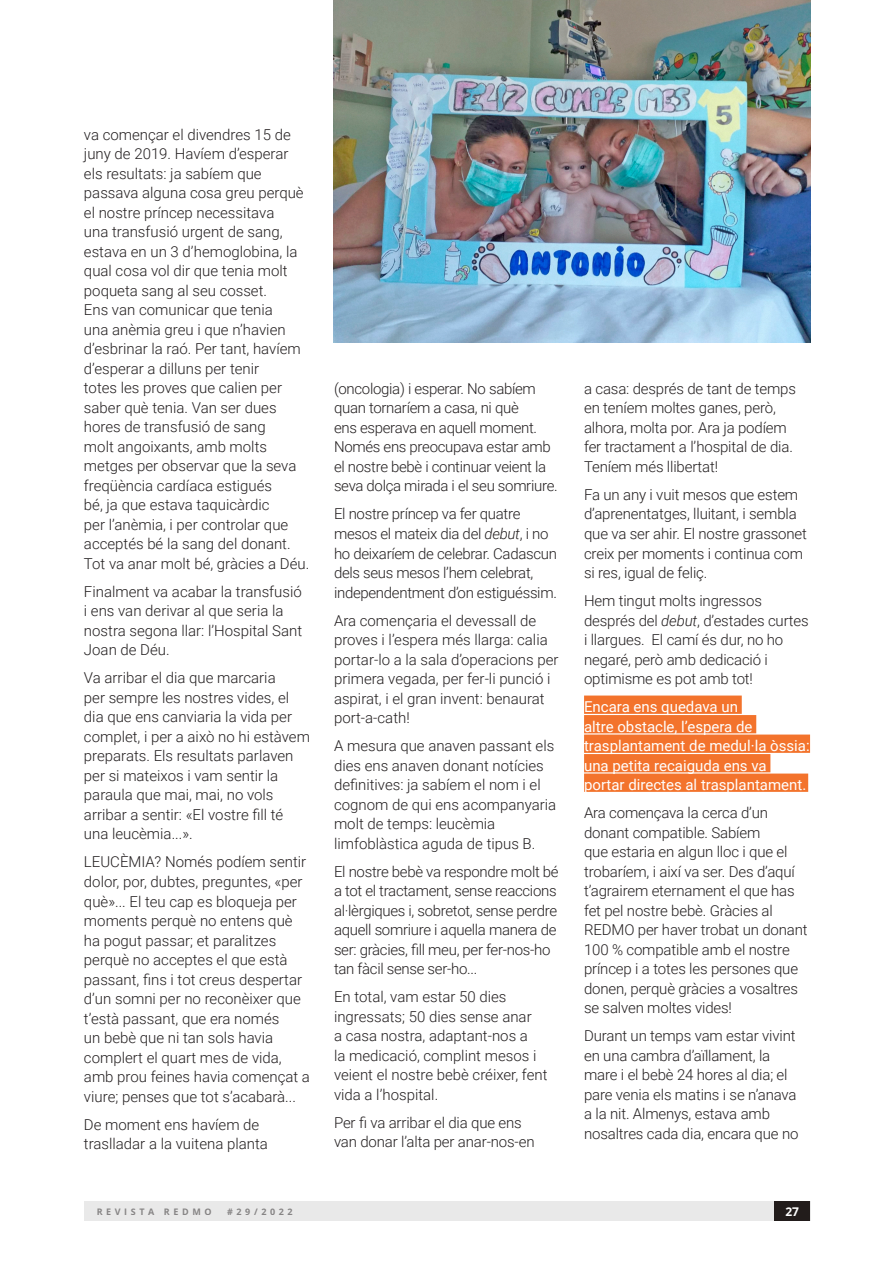
<style>
.page{position:relative;width:893px;height:1263px;background:#fff}
.page>*{position:absolute;margin:0;border:0;box-sizing:border-box;transform-origin:0 0}
.Paragraph_Text{font:300 15px/19.5px "Roboto";color:#231f20}
.Paragraph_Text-2{font:300 15px/19.5px "Roboto";letter-spacing:-.02em;color:#231f20}
.Paragraph_Text-3{font:15px/19.5px "Roboto";color:#fff}
.t1{font:700 12px "Open Sans";color:#fff}
.t2{font:700 9px "Open Sans";letter-spacing:.4em;color:#231f20}
.s1{font-style:italic}
</style>
<div class="page">
<div style="left:84px;top:1201px;width:726px;height:20px;background:#e9e9e9"></div>
<div style="left:774px;top:1201px;width:36px;height:20px;background:#221c1b"></div>
<div style="left:584px;top:695px;width:158px;height:19px;background:#f3732c"></div>
<div style="left:584px;top:715px;width:172px;height:18px;background:#f3732c"></div>
<div style="left:584px;top:734px;width:226px;height:19px;background:#f3732c"></div>
<div style="left:584px;top:754px;width:186px;height:18px;background:#f3732c"></div>
<div style="left:584px;top:773px;width:224px;height:19px;background:#f3732c"></div>
<img style="left:334px;top:0;width:476px;height:342px">
<p class="Paragraph_Text" style="left:84px;top:124px;width:227px">va començar el divendres 15 de juny de 2019. Havíem d’esperar els resultats: ja sabíem que passava alguna cosa greu perquè el nostre príncep necessitava<br>una transfusió urgent de sang, estava en un 3 d’hemoglobina, la qual cosa vol dir que tenia molt poqueta sang al seu cosset.<br>Ens van comunicar que tenia<br>una anèmia greu i que n’havien d’esbrinar la raó. Per tant, havíem d’esperar a dilluns per tenir<br>totes les proves que calien per saber què tenia. Van ser dues hores de transfusió de sang<br>molt angoixants, amb molts metges per observar que la seva freqüència cardíaca estigués<br>bé, ja que estava taquicàrdic<br>per l’anèmia, i per controlar que acceptés bé la sang del donant.<br>Tot va anar molt bé, gràcies a Déu.</p>
<p class="Paragraph_Text" style="left:84px;top:581px;width:220px">Finalment va acabar la transfusió i ens van derivar al que seria la nostra segona llar: l’Hospital Sant<br>Joan de Déu.</p>
<p class="Paragraph_Text" style="left:84px;top:668px;width:227px">Va arribar el dia que marcaria<br>per sempre les nostres vides, el dia que ens canviaria la vida per complet, i per a això no hi estàvem preparats. Els resultats parlaven per si mateixos i vam sentir la paraula que mai, mai, no vols arribar a sentir: «El vostre fill té una leucèmia...».</p>
<p class="Paragraph_Text" style="left:84px;top:852px;width:227px">LEUCÈMIA? Només podíem sentir dolor, por, dubtes, preguntes, «per què»... El teu cap es bloqueja per moments perquè no entens què ha pogut passar; et paralitzes perquè no acceptes el que està passant, fins i tot creus despertar d’un somni per no reconèixer que t’està passant, que era només<br>un bebè que ni tan sols havia complert el quart mes de vida, amb prou feines havia començat a viure; penses que tot s’acabarà...</p>
<p class="Paragraph_Text" style="left:84px;top:1114px;width:185px">De moment ens havíem de traslladar a la vuitena planta</p>
<p class="Paragraph_Text-2" style="left:334px;top:378px;width:225px">(oncologia) i esperar. No sabíem quan tornaríem a casa, ni què<br>ens esperava en aquell moment.<br>Només ens preocupava estar amb el nostre bebè i continuar veient la seva dolça mirada i el seu somriure.</p>
<p class="Paragraph_Text-2" style="left:334px;top:504px;width:224px">El nostre príncep va fer quatre mesos el mateix dia del <span class="s1">debut</span>, i no ho deixaríem de celebrar. Cadascun dels seus mesos l’hem celebrat, independentment d’on estiguéssim.</p>
<p class="Paragraph_Text" style="left:334px;top:610px;width:226px">Ara començaria el devessall de proves i l’espera més llarga: calia portar-lo a la sala d’operacions per primera vegada, per fer-li punció i aspirat, i el gran invent: benaurat port-a-cath!</p>
<p class="Paragraph_Text" style="left:334px;top:735px;width:224px">A mesura que anaven passant els dies ens anaven donant notícies definitives: ja sabíem el nom i el cognom de qui ens acompanyaria molt de temps: leucèmia limfoblàstica aguda de tipus B.</p>
<p class="Paragraph_Text-2" style="left:334px;top:861px;width:226px">El nostre bebè va respondre molt bé a tot el tractament, sense reaccions al·lèrgiques i, sobretot, sense perdre aquell somriure i aquella manera de ser: gràcies, fill meu, per fer-nos-ho tan fàcil sense ser-ho...</p>
<p class="Paragraph_Text" style="left:334px;top:986px;width:215px">En total, vam estar 50 dies ingressats; 50 dies sense anar<br>a casa nostra, adaptant-nos a<br>la medicació, complint mesos i veient el nostre bebè créixer, fent vida a l’hospital.</p>
<p class="Paragraph_Text" style="left:334px;top:1112px;width:202px">Per fi va arribar el dia que ens van donar l’alta per anar-nos-en</p>
<p class="Paragraph_Text" style="left:584px;top:378px;width:213px">a casa: després de tant de temps en teníem moltes ganes, però, alhora, molta por. Ara ja podíem fer tractament a l’hospital de dia.<br>Teníem més llibertat!</p>
<p class="Paragraph_Text" style="left:584px;top:484px;width:224px">Fa un any i vuit mesos que estem d’aprenentatges, lluitant, i sembla que va ser ahir. El nostre grassonet creix per moments i continua com si res, igual de feliç.</p>
<p class="Paragraph_Text" style="left:584px;top:590px;width:226px">Hem tingut molts ingressos després del <span class="s1">debut</span>, d’estades curtes i llargues. El camí és dur, no ho negaré, però amb dedicació i optimisme es pot amb tot!</p>
<p class="Paragraph_Text-3" style="left:584px;top:696px;width:227px">Encara ens quedava un<br>altre obstacle, l’espera de trasplantament de medul·la òssia: una petita recaiguda ens va portar directes al trasplantament.</p>
<p class="Paragraph_Text" style="left:584px;top:802px;width:225px">Ara començava la cerca d’un donant compatible. Sabíem<br>que estaria en algun lloc i que el trobaríem, i així va ser. Des d’aquí t’agrairem eternament el que has fet pel nostre bebè. Gràcies al<br>REDMO per haver trobat un donant<br>100 % compatible amb el nostre príncep i a totes les persones que donen, perquè gràcies a vosaltres se salven moltes vides!</p>
<p class="Paragraph_Text" style="left:584px;top:1025px;width:216px">Durant un temps vam estar vivint en una cambra d’aïllament, la mare i el bebè 24 hores al dia; el pare venia els matins i se n’anava a la nit. Almenys, estava amb nosaltres cada dia, encara que no</p>
<p class="t2" style="left:97px;top:1205px;width:117px">REVISTA REDMO</p>
<p class="t2" style="left:227px;top:1205px;width:67px">#29/2022</p>
<p class="t1" style="left:785px;top:1203px;width:15px">27</p>
</div>
